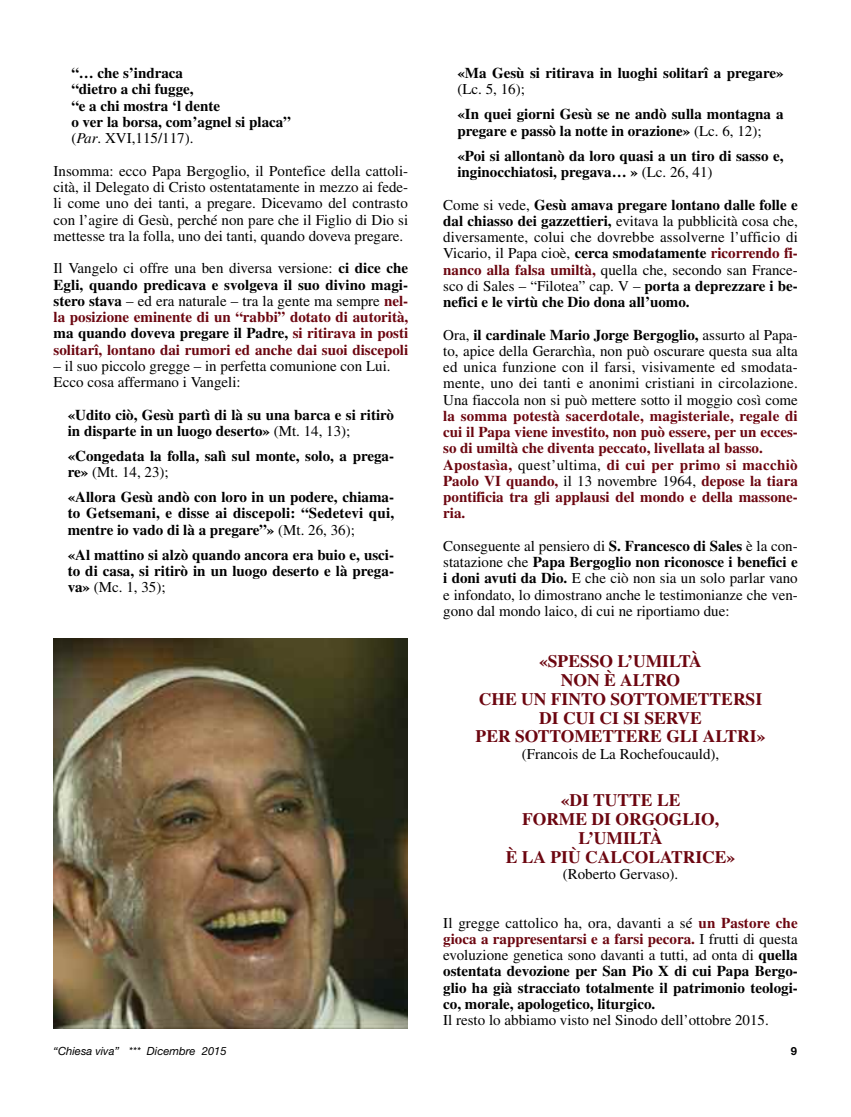
<style>
.page{position:relative;width:851px;height:1117px;background:#fff}
.page>*{position:absolute;margin:0;border:0;box-sizing:border-box;transform-origin:0 0}
.t1{font:700 17.5px/18.8px "Times LT Std";color:#6c0610;text-align:center}
.t2{font:15px/16.2px "Times LT Std";color:#000;text-align:justify}
.t3{font:700 15px/16.2px "Times LT Std";color:#000}
.t4{font:700 15px/16.2px "Times LT Std";color:#6c0610;text-align:justify}
.t5{font:italic 11.25px "Helvetica Neue";color:#000}
.t6{font:700 11.25px "Helvetica Neue";color:#000}
.s1{font-weight:400}
.s2{font-weight:400;font-style:italic}
.s3{font-weight:400;color:#000}
.s4{color:#000}
.s5{font-weight:700}
.s6{font-weight:700;color:#6c0610}
.s7{color:#6c0610}
</style>
<div class="page">
<img style="left:53px;top:638px;width:354px;height:390px">
<p class="t3" style="left:71px;top:66px;width:221px">“… che s’indraca<br>“dietro a chi fugge,<br>“e a chi mostra ‘l dente<br>o ver la borsa, com’agnel si placa” <span class="s1">(</span><span class="s2">Par</span><span class="s1">. XVI,115/117).</span></p>
<p class="t2" style="left:54px;top:164px;width:356px">Insomma: ecco Papa Bergoglio, il Pontefice della cattoli&shy;cità, il Delegato di Cristo ostentatamente in mezzo ai fede&shy;li come uno dei tanti, a pregare. Dicevamo del contrasto con l’agire di Gesù, perché non pare che il Figlio di Dio si mettesse tra la folla, uno dei tanti, quando doveva pregare.</p>
<p class="t4" style="left:54px;top:261px;width:356px"><span class="s3">Il Vangelo ci offre una ben diversa versione:</span> <span class="s4">ci dice che Egli, quando predicava e svolgeva il suo divino magi&shy;stero stava</span> <span class="s3">– ed era naturale – tra la gente ma sempre</span> nel&shy;la posizione eminente di un “rabbi” dotato di autorità, <span class="s4">ma quando doveva pregare il Padre,</span> si ritirava in posti solitarî, lontano dai rumori ed anche dai suoi discepoli</p>
<p class="t2" style="left:54px;top:359px;width:338px">– il suo piccolo gregge – in perfetta comunione con Lui.<br>Ecco cosa affermano i Vangeli:</p>
<p class="t3" style="left:68px;top:408px;width:328px">«Udito ciò, Gesù partì di là su una barca e si ritirò in disparte in un luogo deserto» <span class="s1">(Mt. 14, 13);</span></p>
<p class="t3" style="left:68px;top:449px;width:328px">«Congedata la folla, salì sul monte, solo, a prega&shy;re» <span class="s1">(Mt. 14, 23);</span></p>
<p class="t3" style="left:68px;top:490px;width:328px;text-align:justify">«Allora Gesù andò con loro in un podere, chiama&shy;to Getsemani, e disse ai discepoli: “Sedetevi qui, mentre io vado di là a pregare”» <span class="s1">(Mt. 26, 36);</span></p>
<p class="t3" style="left:68px;top:548px;width:328px;text-align:justify">«Al mattino si alzò quando ancora era buio e, usci&shy;to di casa, si ritirò in un luogo deserto e là prega&shy;va» <span class="s1">(Mc. 1, 35);</span></p>
<p class="t3" style="left:457px;top:66px;width:328px">«Ma Gesù si ritirava in luoghi solitarî a pregare»</p>
<p class="t2" style="left:457px;top:83px;width:69px">(Lc. 5, 16);</p>
<p class="t3" style="left:457px;top:108px;width:328px">«In quei giorni Gesù se ne andò sulla montagna a pregare e passò la notte in orazione» <span class="s1">(Lc. 6, 12);</span></p>
<p class="t3" style="left:457px;top:149px;width:327px">«Poi si allontanò da loro quasi a un tiro di sasso e, inginocchiatosi, pregava… » <span class="s1">(Lc. 26, 41)</span></p>
<p class="t2" style="left:443px;top:198px;width:356px">Come si vede, <span class="s5">Gesù amava pregare lontano dalle folle e dal chiasso dei gazzettieri,</span> evitava la pubblicità cosa che, diversamente, colui che dovrebbe assolverne l’ufficio di Vicario, il Papa cioè, <span class="s5">cerca smodatamente</span> <span class="s6">ricorrendo fi&shy;nanco alla falsa umiltà,</span> quella che, secondo san France&shy;sco di Sales – “Filotea” cap. V – <span class="s5">porta a deprezzare i be&shy;nefici e le virtù che Dio dona all’uomo.</span></p>
<p class="t2" style="left:443px;top:328px;width:356px">Ora, <span class="s5">il cardinale Mario Jorge Bergoglio,</span> assurto al Papa&shy;to, apice della Gerarchìa, non può oscurare questa sua alta ed unica funzione con il farsi, visivamente ed smodata&shy;mente, uno dei tanti e anonimi cristiani in circolazione.<br>Una fiaccola non si può mettere sotto il moggio così come</p>
<p class="t4" style="left:443px;top:409px;width:356px;text-align:left">la somma potestà sacerdotale, magisteriale, regale di cui il Papa viene investito, non può essere, per un ecces&shy;so di umiltà che diventa peccato, livellata al basso.<br>Apostasìa, <span class="s3">quest’ultima,</span> di cui per primo si macchiò Paolo VI quando, <span class="s3">il 13 novembre 1964,</span> depose la tiara pontificia tra gli applausi del mondo e della massone&shy;ria.</p>
<p class="t2" style="left:443px;top:539px;width:356px">Conseguente al pensiero di <span class="s5">S. Francesco di Sales</span> è la con&shy;statazione che <span class="s5">Papa Bergoglio non riconosce i benefici e i doni avuti da Dio.</span> E che ciò non sia un solo parlar vano e infondato, lo dimostrano anche le testimonianze che ven&shy;gono dal mondo laico, di cui ne riportiamo due:</p>
<p class="t1" style="left:475px;top:653px;width:291px">«SPESSO L’UMILTÀ<br>NON È ALTRO<br>CHE UN FINTO SOTTOMETTERSI<br>DI CUI CI SI SERVE<br>PER SOTTOMETTERE GLI ALTRI»</p>
<p class="t2" style="left:521px;top:746px;width:199px">(Francois de La Rochefoucauld),</p>
<p class="t1" style="left:505px;top:792px;width:231px">«DI TUTTE LE<br>FORME DI ORGOGLIO,<br>L’UMILTÀ<br>È LA PIÙ CALCOLATRICE»</p>
<p class="t2" style="left:562px;top:866px;width:117px">(Roberto Gervaso).</p>
<p class="t3" style="left:443px;top:915px;width:356px;text-align:justify"><span class="s1">Il gregge cattolico ha, ora, davanti a sé</span> <span class="s7">un Pastore che gioca a rappresentarsi e a farsi pecora.</span> <span class="s1">I frutti di questa evoluzione genetica sono davanti a tutti, ad onta di</span> quella ostentata devozione per San Pio X di cui Papa Bergo&shy;glio ha già stracciato totalmente il patrimonio teologi&shy;co, morale, apologetico, liturgico.</p>
<p class="t2" style="left:443px;top:1013px;width:327px">Il resto lo abbiamo visto nel Sinodo dell’ottobre 2015.</p>
<p class="t5" style="left:53px;top:1046px;width:175px">“Chiesa viva” *** Dicembre 2015</p>
<p class="t6" style="left:790px;top:1046px;width:8px">9</p>
</div>
